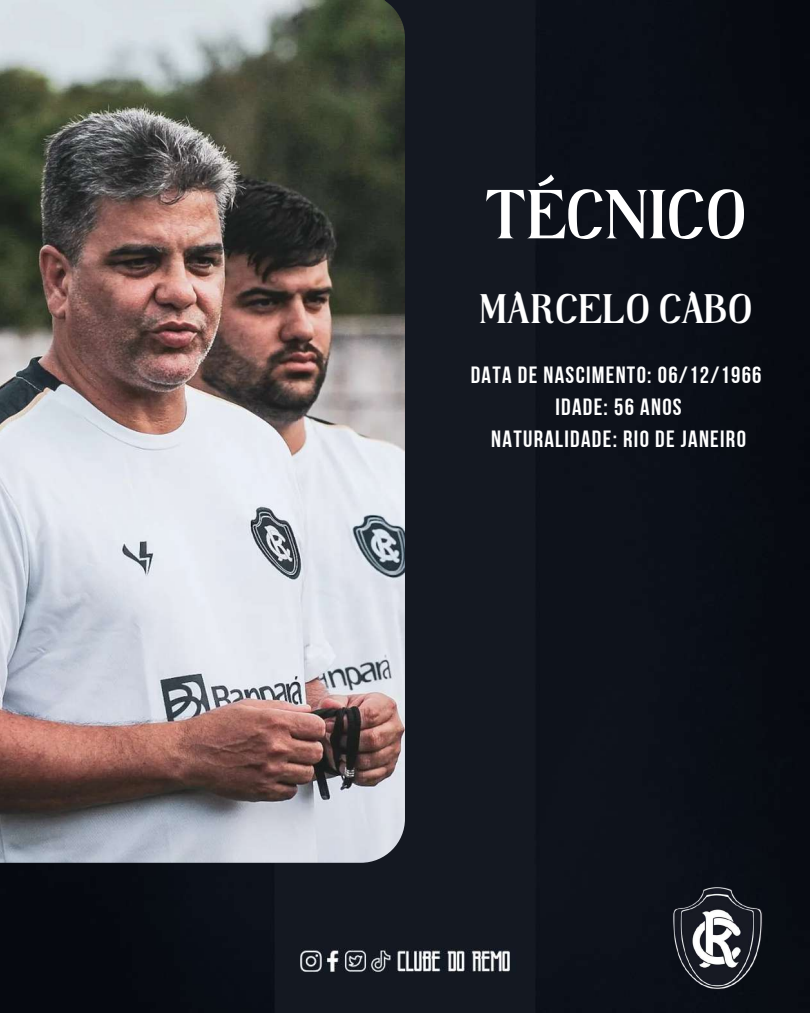
<style>
.page{position:relative;width:810px;height:1013px;background:#fff}
.page>*{position:absolute;margin:0;border:0;box-sizing:border-box;transform-origin:0 0}
.t1{font:700 71.1px "Tropikal";color:#fff}
.t2{font:700 42.4px "Tropikal";color:#fff}
.t3{font:23.4px/32.2px "Bebas Neue Cyrillic";letter-spacing:.055em;color:#fff;text-align:center}
</style>
<div class="page">
<img style="left:0;top:0;width:810px;height:1012px">
<img style="left:0;top:0;width:405px;height:862px">
<img style="left:642px;top:862px;width:151px;height:150px">
<h1 class="t1" style="left:485px;top:185px;width:264px">TÉCNICO</h1>
<h2 class="t2" style="left:479px;top:291px;width:275px">MARCELO CABO</h2>
<p class="t3" style="left:471px;top:361px;width:292px">DATA DE NASCIMENTO: 06/12/1966<br>IDADE: 56 ANOS<br>NATURALIDADE: RIO DE JANEIRO</p>
</div>
